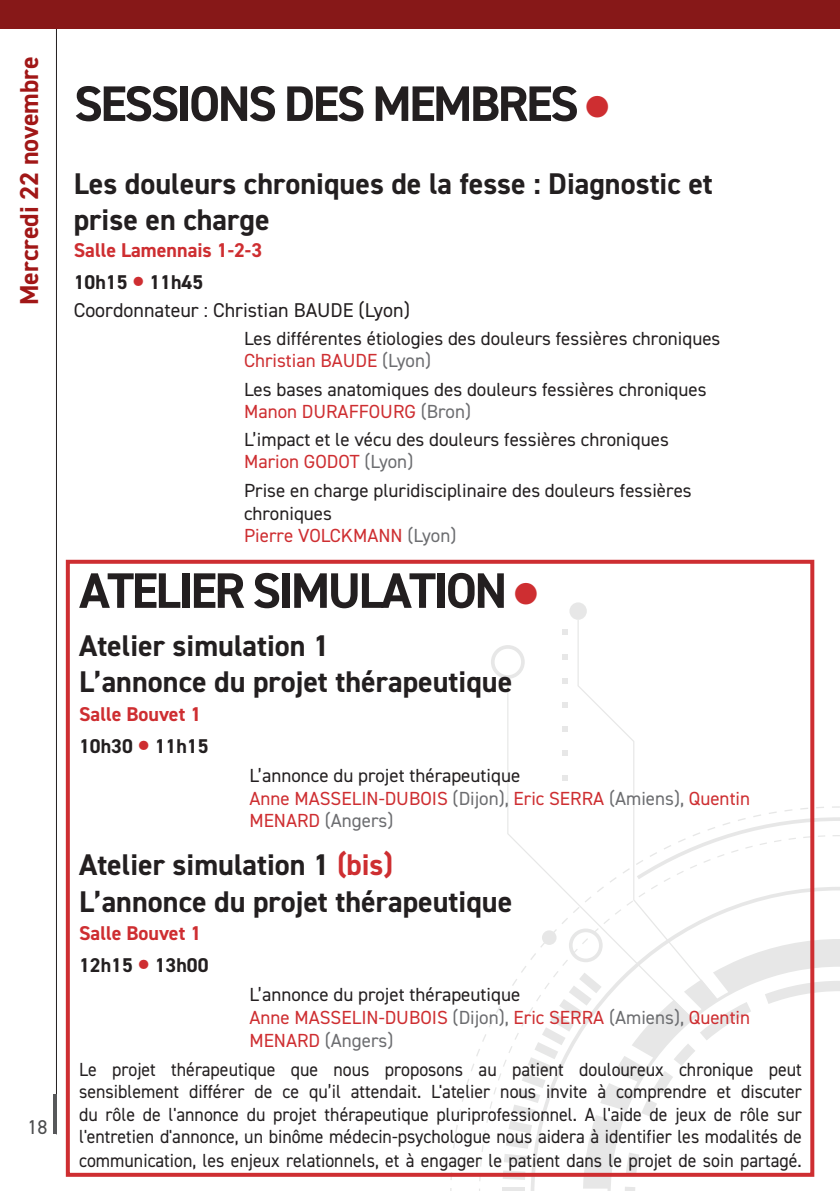
<style>
.page{position:relative;width:840px;height:1191px;background:#fff}
.page>*{position:absolute;margin:0;border:0;box-sizing:border-box;transform-origin:0 0}
.t1{font:700 50px "DIN2014";letter-spacing:-.05em;color:#231f20}
.t2{font:700 30px/36.6px "DIN2014";color:#231f20}
.t3{font:700 26px "DIN2014";color:#a11717}
.t4{font:700 20px/32.6px "DIN2014";color:#ce2e31}
.t5{font:20px "DIN2014";color:#231f20}
.t6{font:20px "DIN2014";color:#4b4c4d}
.t7{font:19px/22.8px "DIN2014";color:#231f20;text-align:justify;scale:.94 1}
.t8{font:19px/22px "DIN2014";color:#231f20}
.t9{font:19px/22.6px "DIN2014";color:#ce2e31}
.s1{color:#ce2e31}
.s2{color:#231f20}
.s3{font-size:40px}
.s4{color:#6c6d70}
</style>
<div class="page">
<hr style="left:56px;top:0;width:1px;height:1134px;background:#231f20">
<hr style="left:53px;top:1094px;width:4px;height:40px;background:#57585a">
<div style="left:0;top:0;width:839px;height:28px;background:#871818"></div>
<div style="left:569px;top:602px;width:17px;height:18px;background:#e7e7e7;border-radius:50%"></div>
<svg style="left:491px;top:645px;width:33px;height:34px"></svg>
<svg style="left:507px;top:676px;width:61px;height:141px"></svg>
<svg style="left:577px;top:620px;width:57px;height:197px"></svg>
<svg style="left:562px;top:629px;width:5px;height:6px"></svg>
<svg style="left:562px;top:654px;width:5px;height:5px"></svg>
<svg style="left:562px;top:678px;width:5px;height:5px"></svg>
<svg style="left:562px;top:702px;width:5px;height:6px"></svg>
<svg style="left:562px;top:726px;width:5px;height:6px"></svg>
<svg style="left:562px;top:750px;width:5px;height:6px"></svg>
<svg style="left:562px;top:774px;width:5px;height:6px"></svg>
<svg style="left:502px;top:817px;width:337px;height:374px"></svg>
<div style="left:66px;top:560px;width:747px;height:616px;border:4px solid #ce2e31"></div>
<h3 class="t3" style="left:12px;top:305px;width:250px;rotate:-90deg">Mercredi 22 novembre</h3>
<p class="t6" style="left:27px;top:1114px;width:21px">18</p>
<h1 class="t1" style="left:74px;top:70px;width:536px">SESSIONS DES MEMBRES <span class="s1">●</span></h1>
<h2 class="t2" style="left:74px;top:165px;width:640px;line-height:36px">Les douleurs chroniques de la fesse : Diagnostic et prise en charge</h2>
<p class="t4" style="left:74px;top:234px;width:190px;line-height:32px">Salle Lamennais 1-2-3<br><span class="s2">10h15</span> <span class="s3">•</span> <span class="s2">11h45</span></p>
<p class="t5" style="left:74px;top:297px;width:337px">Coordonnateur : Christian BAUDE (Lyon)</p>
<p class="t8" style="left:244px;top:327px;width:477px">Les différentes étiologies des douleurs fessières chroniques<br><span class="s1">Christian BAUDE</span> <span class="s4">(Lyon)</span></p>
<p class="t8" style="left:244px;top:378px;width:464px">Les bases anatomiques des douleurs fessières chroniques<br><span class="s1">Manon DURAFFOURG</span> <span class="s4">(Bron)</span></p>
<p class="t8" style="left:244px;top:428px;width:426px">L’impact et le vécu des douleurs fessières chroniques<br><span class="s1">Marion GODOT</span> <span class="s4">(Lyon)</span></p>
<p class="t8" style="left:244px;top:479px;width:449px">Prise en charge pluridisciplinaire des douleurs fessières chroniques<br><span class="s1">Pierre VOLCKMANN</span> <span class="s4">(Lyon)</span></p>
<h1 class="t1" style="left:79px;top:557px;width:459px">ATELIER SIMULATION <span class="s1">●</span></h1>
<h2 class="t2" style="left:79px;top:627px;width:434px">Atelier simulation 1<br>L’annonce du projet thérapeutique</h2>
<p class="t4" style="left:79px;top:697px;width:131px">Salle Bouvet 1<br><span class="s2">10h30</span> <span class="s3">•</span> <span class="s2">11h15</span></p>
<p class="t9" style="left:249px;top:764px;width:502px"><span class="s2">L’annonce du projet thérapeutique<br></span>Anne MASSELIN-DUBOIS <span class="s4">(Dijon),</span> Eric SERRA <span class="s4">(Amiens),</span> Quentin<br>MENARD <span class="s4">(Angers)</span></p>
<h2 class="t2" style="left:79px;top:846px;width:434px">Atelier simulation 1 <span class="s1">(bis)<br></span>L’annonce du projet thérapeutique</h2>
<p class="t4" style="left:79px;top:916px;width:131px">Salle Bouvet 1<br><span class="s2">12h15</span> <span class="s3">•</span> <span class="s2">13h00</span></p>
<p class="t9" style="left:249px;top:983px;width:502px"><span class="s2">L’annonce du projet thérapeutique<br></span>Anne MASSELIN-DUBOIS <span class="s4">(Dijon),</span> Eric SERRA <span class="s4">(Amiens),</span> Quentin<br>MENARD <span class="s4">(Angers)</span></p>
<p class="t7" style="left:79px;top:1057px;width:770px">Le projet thérapeutique que nous proposons au patient douloureux chronique peut sensiblement différer de ce qu’il attendait. L'atelier nous invite à comprendre et discuter du rôle de l'annonce du projet thérapeutique pluriprofessionnel. A l'aide de jeux de rôle sur l'entretien d'annonce, un binôme médecin-psychologue nous aidera à identifier les modalités de communication, les enjeux relationnels, et à engager le patient dans le projet de soin partagé.</p>
</div>
